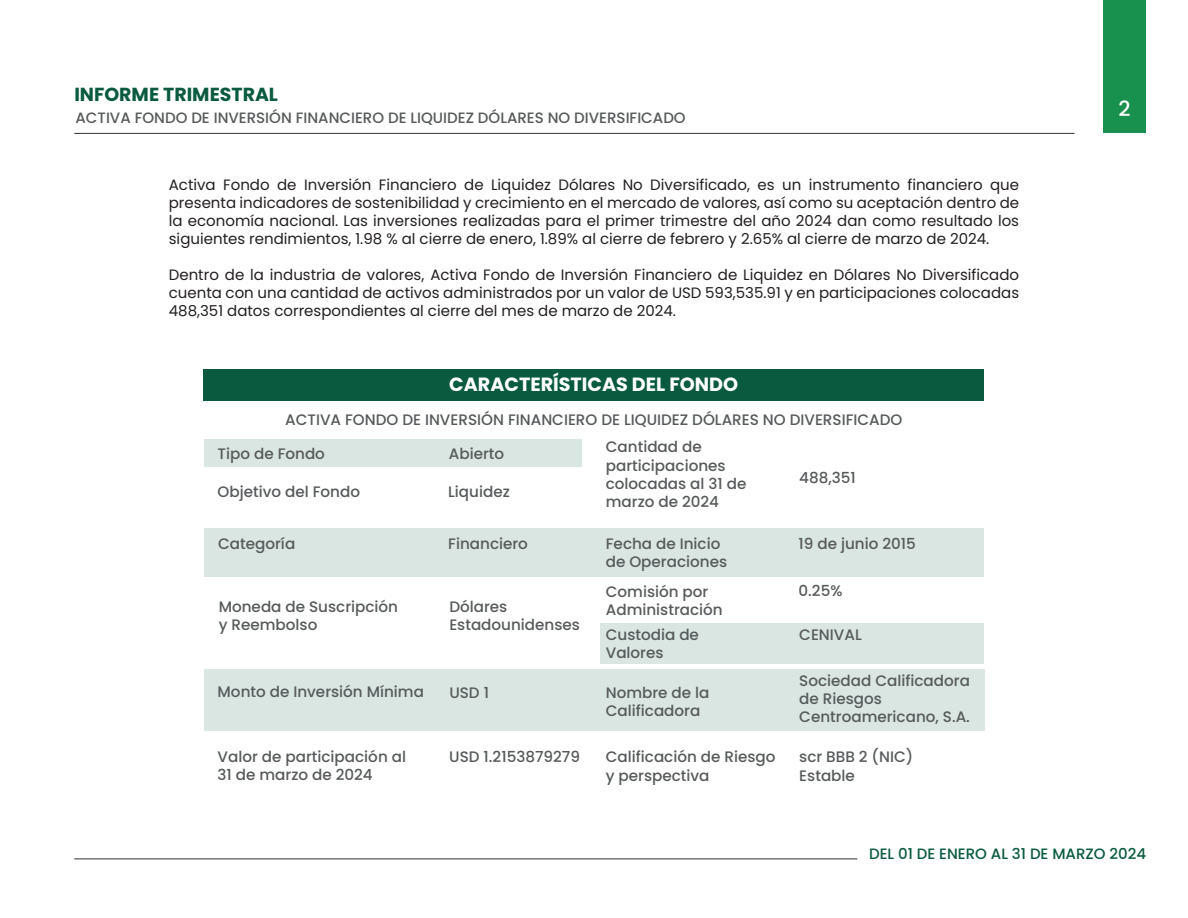
<style>
.page{position:relative;width:1188px;height:918px;background:#fff}
.page>*{position:absolute;margin:0;border:0;box-sizing:border-box;transform-origin:0 0}
.t1{font:500 21px "Poppins";color:#fff}
.t2{font:700 19.05px "Poppins";color:#fff}
.t3{font:700 18.9px "Poppins";color:#0a5a3f}
.t4{font:500 15.15px/18.1px "Poppins";color:#575a5b}
.t5{font:15px/18px "Poppins";color:#231f20;text-align:justify}
.t6{font:500 15px "Poppins";color:#575a5b}
.t7{font:500 15px "Poppins";color:#0a5a3f}
</style>
<div class="page">
<div style="left:204px;top:369px;width:780px;height:32px;background:#0a5a3f"></div>
<div style="left:204px;top:439px;width:377px;height:28px;background:#dae6e2"></div>
<div style="left:204px;top:528px;width:779px;height:49px;background:#dae6e2"></div>
<div style="left:600px;top:624px;width:384px;height:40px;background:#dae6e2"></div>
<div style="left:204px;top:670px;width:780px;height:61px;background:#dae6e2"></div>
<hr style="left:74px;top:133px;width:1000px;height:1px;background:#2e3133">
<div style="left:1103px;top:0;width:43px;height:133px;background:#19914e"></div>
<hr style="left:74px;top:859px;width:783px;height:1px;background:#2e3133">
<p class="t3" style="left:74px;top:84px;width:205px">INFORME TRIMESTRAL</p>
<p class="t6" style="left:76px;top:109px;width:612px">ACTIVA FONDO DE INVERSIÓN FINANCIERO DE LIQUIDEZ DÓLARES NO DIVERSIFICADO</p>
<p class="t5" style="left:169px;top:176px;width:852px">Activa Fondo de Inversión Financiero de Liquidez Dólares No Diversificado, es un instrumento financiero que presenta indicadores de sostenibilidad y crecimiento en el mercado de valores, así como su aceptación dentro de la economía nacional. Las inversiones realizadas para el primer trimestre del año 2024 dan como resultado los siguientes rendimientos, 1.98 % al cierre de enero, 1.89% al cierre de febrero y 2.65% al cierre de marzo de 2024.</p>
<p class="t5" style="left:169px;top:266px;width:852px">Dentro de la industria de valores, Activa Fondo de Inversión Financiero de Liquidez en Dólares No Diversificado cuenta con una cantidad de activos administrados por un valor de USD 593,535.91 y en participaciones colocadas 488,351 datos correspondientes al cierre del mes de marzo de 2024.</p>
<p class="t2" style="left:449px;top:374px;width:290px">CARACTERÍSTICAS DEL FONDO</p>
<p class="t4" style="left:285px;top:411px;width:619px">ACTIVA FONDO DE INVERSIÓN FINANCIERO DE LIQUIDEZ DÓLARES NO DIVERSIFICADO</p>
<p class="t4" style="left:218px;top:445px;width:109px">Tipo de Fondo</p>
<p class="t4" style="left:449px;top:445px;width:57px">Abierto</p>
<p class="t4" style="left:606px;top:438px;width:142px">Cantidad de participaciones colocadas al 31 de marzo de 2024</p>
<p class="t4" style="left:799px;top:469px;width:58px">488,351</p>
<p class="t4" style="left:448px;top:482px;width:63px">Liquidez</p>
<p class="t4" style="left:448px;top:534px;width:81px">Financiero</p>
<p class="t4" style="left:606px;top:534px;width:123px">Fecha de Inicio de Operaciones</p>
<p class="t4" style="left:606px;top:583px;width:118px">Comisión por<br>Administración</p>
<p class="t4" style="left:606px;top:626px;width:95px">Custodia de<br>Valores</p>
<p class="t4" style="left:606px;top:684px;width:105px">Nombre de la<br>Calificadora</p>
<p class="t4" style="left:218px;top:482px;width:144px">Objetivo del Fondo</p>
<p class="t4" style="left:218px;top:534px;width:79px">Categoría</p>
<p class="t4" style="left:799px;top:534px;width:119px">19 de junio 2015</p>
<p class="t4" style="left:799px;top:581px;width:45px">0.25%</p>
<p class="t4" style="left:449px;top:598px;width:132px">Dólares<br>Estadounidenses</p>
<p class="t4" style="left:219px;top:598px;width:181px">Moneda de Suscripción y Reembolso</p>
<p class="t4" style="left:799px;top:626px;width:64px">CENIVAL</p>
<p class="t4" style="left:799px;top:672px;width:172px">Sociedad Calificadora de Riesgos<br>Centroamericano, S.A.</p>
<p class="t4" style="left:218px;top:683px;width:208px">Monto de Inversión Mínima</p>
<p class="t4" style="left:449px;top:684px;width:41px">USD 1</p>
<p class="t4" style="left:218px;top:747px;width:190px">Valor de participación al<br>31 de marzo de 2024</p>
<p class="t4" style="left:449px;top:748px;width:132px">USD 1.2153879279</p>
<p class="t4" style="left:606px;top:748px;width:171px">Calificación de Riesgo y perspectiva</p>
<p class="t4" style="left:799px;top:748px;width:115px">scr BBB 2 (NIC)<br>Estable</p>
<h1 class="t1" style="left:1118px;top:96px;width:14px">2</h1>
<p class="t7" style="left:869px;top:845px;width:279px">DEL 01 DE ENERO AL 31 DE MARZO 2024</p>
</div>
